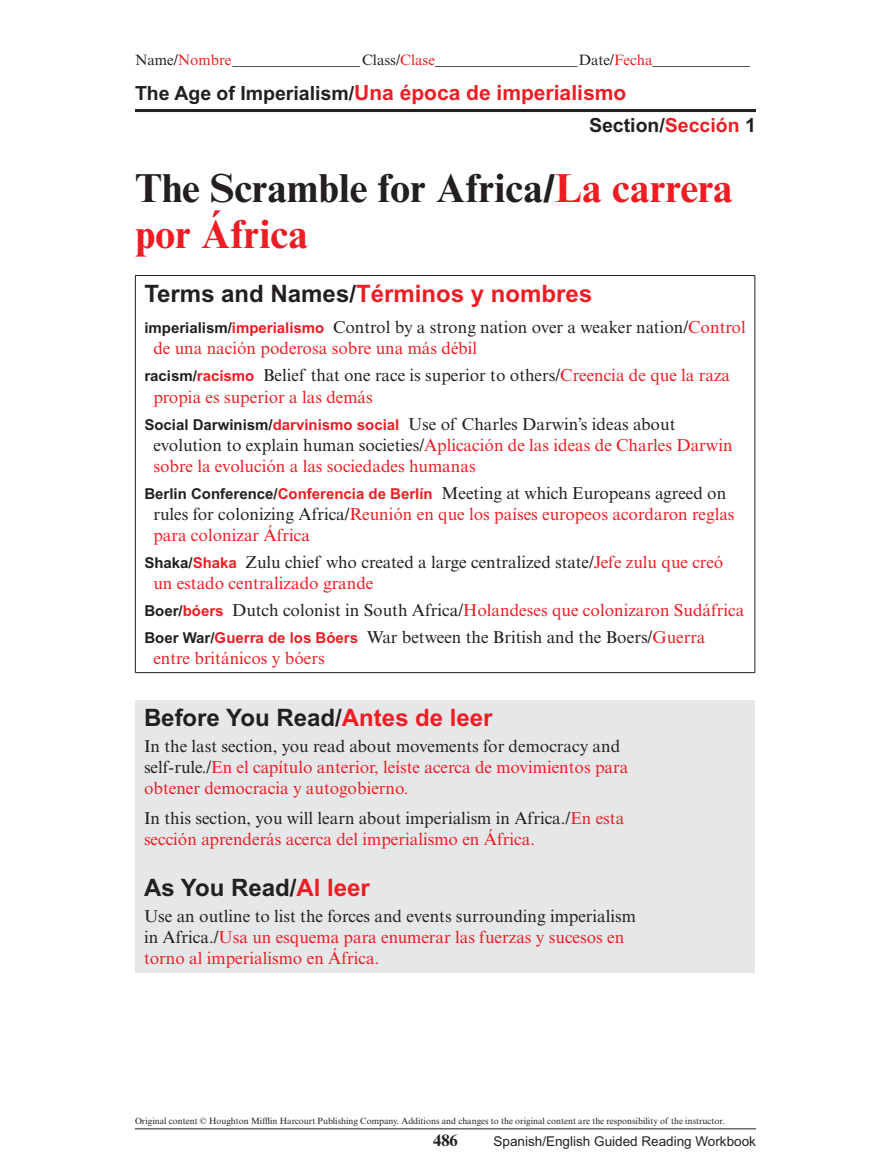
<style>
.page{position:relative;width:891px;height:1175px;background:#fff}
.page>*{position:absolute;margin:0;border:0;box-sizing:border-box;transform-origin:0 0}
.t1{font:700 40.5px/46.5px "Times New Roman MT Std";color:#231f20}
.t2{font:700 24px "Arial MT Std";color:#231f20}
.t3{font:700 24px "Arial MT Std";color:#ee1d23}
.t4{font:700 21px "Arial MT Std";color:#ee1d23}
.t5{font:700 19.5px "Arial MT Std";color:#231f20}
.t6{font:17.25px/21px "Times New Roman MT Std";color:#ee1d23}
.t7{font:17.25px/21px "Times New Roman MT Std";color:#231f20}
.t8{font:700 16.5px "Times New Roman MT Std";color:#231f20}
.t9{font:15px "Times New Roman MT Std";color:#231f20}
.t10{font:13.5px "Arial MT Std";color:#231f20}
.t11{font:9px "Times New Roman MT Std";color:#231f20}
.s1{color:#ee1d23}
.s2{font-size:19.5px;color:#231f20}
.s3{color:#231f20}
.s4{font-family:"Arial MT Std";font-weight:700;font-size:15px;color:#231f20}
.s5{font-family:"Arial MT Std";font-weight:700;font-size:15px}
.s6{font-family:"Arial MT Std";font-weight:700;font-size:15px;color:#ee1d23}
</style>
<div class="page">
<hr style="left:135px;top:109px;width:621px;height:3px;background:#231f20">
<hr style="left:135px;top:275px;width:620px;height:1px;background:#231f20">
<hr style="left:135px;top:276px;width:1px;height:396px;background:#231f20">
<hr style="left:754px;top:276px;width:1px;height:396px;background:#231f20">
<hr style="left:135px;top:672px;width:620px;height:1px;background:#231f20">
<div style="left:135px;top:700px;width:619px;height:272px;background:#e6e7e9"></div>
<hr style="left:135px;top:1128px;width:621px;height:1px;background:#231f20">
<p class="t9" style="left:135px;top:51px;width:616px">Name/<span class="s1">Nombre</span>_________________ Class/<span class="s1">Clase</span>___________________Date/<span class="s1">Fecha</span>_____________</p>
<p class="t4" style="left:135px;top:80px;width:493px"><span class="s2">The Age of Imperialism/</span>Una época de imperialismo</p>
<p class="t5" style="left:589px;top:113px;width:168px">Section/<span class="s1">Sección</span> 1</p>
<p class="t1" style="left:135px;top:164px;width:600px">The Scramble for Africa/<span class="s1">La carrera por África</span></p>
<p class="t3" style="left:144px;top:279px;width:449px"><span class="s3">Terms and Names/</span>Términos y nombres</p>
<p class="t6" style="left:153px;top:317px;width:594px;text-indent:-9px"><span class="s4">imperialism/</span><span class="s5">imperialismo</span> <span class="s3">Control by a strong nation over a weaker nation/</span>Control de una nación poderosa sobre una más débil</p>
<p class="t6" style="left:153px;top:365px;width:578px;text-indent:-9px"><span class="s4">racism/</span><span class="s5">racismo</span> <span class="s3">Belief that one race is superior to others/</span>Creencia de que la raza propia es superior a las demás</p>
<p class="t6" style="left:153px;top:413px;width:581px;text-indent:-9px"><span class="s4">Social Darwinism/</span><span class="s5">darvinismo social</span> <span class="s3">Use of Charles Darwin’s ideas about evolution to explain human societies/</span>Aplicación de las ideas de Charles Darwin sobre la evolución a las sociedades humanas</p>
<p class="t6" style="left:153px;top:482px;width:583px;text-indent:-9px"><span class="s4">Berlin Conference/</span><span class="s5">Conferencia de Berlín</span> <span class="s3">Meeting at which Europeans agreed on rules for colonizing Africa/</span>Reunión en que los países europeos acordaron reglas para colonizar África</p>
<p class="t7" style="left:153px;top:551px;width:572px;text-indent:-9px"><span class="s5">Shaka/</span><span class="s6">Shaka</span> Zulu chief who created a large centralized state/<span class="s1">Jefe zulu que creó un estado centralizado grande</span></p>
<p class="t7" style="left:144px;top:596px;width:602px;line-height:27px"><span class="s5">Boer/</span><span class="s6">bóers</span> Dutch colonist in South Africa/<span class="s1">Holandeses que colonizaron Sudáfrica<br></span><span class="s5">Boer War/</span><span class="s6">Guerra de los Bóers</span> War between the British and the Boers/<span class="s1">Guerra</span></p>
<p class="t6" style="left:153px;top:647px;width:173px">entre británicos y bóers</p>
<p class="t2" style="left:144px;top:704px;width:350px">Before You Read/<span class="s1">Antes de leer</span></p>
<p class="t6" style="left:144px;top:735px;width:486px"><span class="s3">In the last section, you read about movements for democracy and self-rule./</span>En el capítulo anterior, leíste acerca de movimientos para obtener democracia y autogobierno.</p>
<p class="t6" style="left:144px;top:807px;width:482px"><span class="s3">In this section, you will learn about imperialism in Africa./</span>En esta sección aprenderás acerca del imperialismo en África.</p>
<p class="t2" style="left:144px;top:873px;width:227px">As You Read/<span class="s1">Al leer</span></p>
<p class="t6" style="left:144px;top:905px;width:494px"><span class="s3">Use an outline to list the forces and events surrounding imperialism in Africa./</span>Usa un esquema para enumerar las fuerzas y sucesos en torno al imperialismo en África.</p>
<p class="t11" style="left:135px;top:1115px;width:591px">Original content © Houghton Mifflin Harcourt Publishing Company. Additions and changes to the original content are the responsibility of the instructor.</p>
<p class="t8" style="left:433px;top:1129px;width:26px">486</p>
<p class="t10" style="left:494px;top:1133px;width:264px">Spanish/English Guided Reading Workbook</p>
</div>
